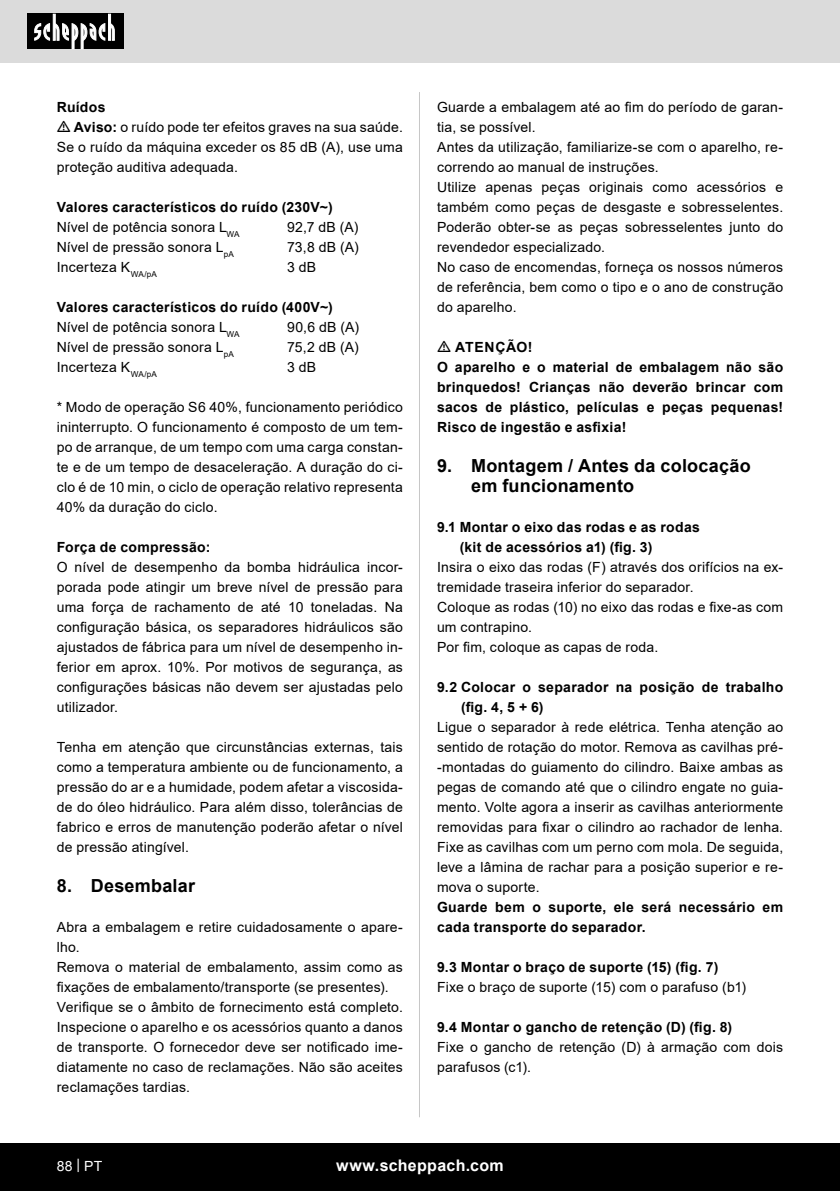
<style>
.page{position:relative;width:840px;height:1191px;background:#fff}
.page>*{position:absolute;margin:0;border:0;box-sizing:border-box;transform-origin:0 0}
.t1{font:700 18px/20px "Arial";letter-spacing:.015em;color:#000}
.t2{font:700 16px "Arial";letter-spacing:.02em;color:#fff}
.Basiseinstellung{font:14px/20px "Arial";letter-spacing:.015em;color:#000;text-align:justify}
.Grundtext_Bold{font:700 14px/20px "Arial";letter-spacing:.025em;color:#000;text-align:justify}
.Grundtext_TT{font:14px/20px "Arial";letter-spacing:.015em;color:#000}
.Grundtext_TT-2{font:700 14px/20px "Arial";letter-spacing:.025em;color:#000}
.Basiseinstellung-2{font:700 14px "Arial";letter-spacing:.025em;color:#000}
.Grundtext_TT-3{font:700 14px "Arial";letter-spacing:.045em;color:#000}
.t3{font:14px "Arial";color:#fff}
.s1{font-weight:700}
</style>
<div class="page">
<div style="left:0;top:0;width:839px;height:63px;background:#dbdbdb"></div>
<div style="left:0;top:1143px;width:839px;height:48px;background:#000"></div>
<div style="left:27px;top:14px;width:96px;height:35px;background:#000"></div>
<svg style="left:34px;top:14px;width:81px;height:35px"></svg>
<hr style="left:419px;top:92px;width:1px;height:1025px;background:#c7c7c7">
<p class="Grundtext_Bold" style="left:57px;top:97px;width:50px">Ruídos</p>
<p class="Basiseinstellung" style="left:57px;top:117px;width:347px;text-indent:17px"><span class="s1">Aviso:</span> o ruído pode ter efeitos graves na sua saúde.<br>Se o ruído da máquina exceder os 85 dB (A), use uma proteção auditiva adequada.</p>
<p class="Grundtext_Bold" style="left:57px;top:197px;width:277px">Valores característicos do ruído (230V~)</p>
<p class="Basiseinstellung" style="left:57px;top:217px;width:184px">Nível de potência sonora L<sub>WA</sub></p>
<p class="Basiseinstellung" style="left:287px;top:217px;width:73px">92,7 dB (A)</p>
<p class="Basiseinstellung" style="left:57px;top:237px;width:179px">Nível de pressão sonora L<sub>pA</sub></p>
<p class="Basiseinstellung" style="left:287px;top:237px;width:73px">73,8 dB (A)</p>
<p class="Basiseinstellung" style="left:57px;top:257px;width:102px">Incerteza K<sub>WA/pA</sub></p>
<p class="Basiseinstellung" style="left:287px;top:257px;width:31px">3 dB</p>
<p class="Grundtext_Bold" style="left:57px;top:297px;width:277px">Valores característicos do ruído (400V~)</p>
<p class="Basiseinstellung" style="left:57px;top:317px;width:184px">Nível de potência sonora L<sub>WA</sub></p>
<p class="Basiseinstellung" style="left:287px;top:317px;width:73px">90,6 dB (A)</p>
<p class="Basiseinstellung" style="left:57px;top:337px;width:179px">Nível de pressão sonora L<sub>pA</sub></p>
<p class="Basiseinstellung" style="left:287px;top:337px;width:73px">75,2 dB (A)</p>
<p class="Basiseinstellung" style="left:57px;top:357px;width:102px">Incerteza K<sub>WA/pA</sub></p>
<p class="Basiseinstellung" style="left:287px;top:357px;width:31px">3 dB</p>
<p class="Basiseinstellung" style="left:57px;top:397px;width:347px">* Modo de operação S6 40%, funcionamento periódico ininterrupto. O funcionamento é composto de um tem&shy;po de arranque, de um tempo com uma carga constan&shy;te e de um tempo de desaceleração. A duração do ci&shy;clo é de 10 min, o ciclo de operação relativo representa 40% da duração do ciclo.</p>
<p class="Basiseinstellung-2" style="left:57px;top:537px;width:155px">Força de compressão:</p>
<p class="Basiseinstellung" style="left:57px;top:557px;width:347px">O nível de desempenho da bomba hidráulica incor&shy;porada pode atingir um breve nível de pressão para uma força de rachamento de até 10 toneladas. Na configuração básica, os separadores hidráulicos são ajustados de fábrica para um nível de desempenho in&shy;ferior em aprox. 10%. Por motivos de segurança, as configurações básicas não devem ser ajustadas pelo utilizador.</p>
<p class="Basiseinstellung" style="left:57px;top:737px;width:347px">Tenha em atenção que circunstâncias externas, tais como a temperatura ambiente ou de funcionamento, a pressão do ar e a humidade, podem afetar a viscosida&shy;de do óleo hidráulico. Para além disso, tolerâncias de fabrico e erros de manutenção poderão afetar o nível de pressão atingível.</p>
<p class="t1" style="left:57px;top:876px;width:140px">8. Desembalar</p>
<p class="Basiseinstellung" style="left:57px;top:917px;width:347px">Abra a embalagem e retire cuidadosamente o apare&shy;lho.</p>
<p class="Basiseinstellung" style="left:57px;top:957px;width:347px">Remova o material de embalamento, assim como as fixações de embalamento/transporte (se presentes).</p>
<p class="Basiseinstellung" style="left:57px;top:997px;width:347px">Verifique se o âmbito de fornecimento está completo.<br>Inspecione o aparelho e os acessórios quanto a danos de transporte. O fornecedor deve ser notificado ime&shy;diatamente no caso de reclamações. Não são aceites reclamações tardias.</p>
<p class="Basiseinstellung" style="left:437px;top:97px;width:347px">Guarde a embalagem até ao fim do período de garan&shy;tia, se possível.</p>
<p class="Basiseinstellung" style="left:437px;top:137px;width:347px">Antes da utilização, familiarize-se com o aparelho, re&shy;correndo ao manual de instruções.</p>
<p class="Basiseinstellung" style="left:437px;top:177px;width:347px">Utilize apenas peças originais como acessórios e também como peças de desgaste e sobresselentes.<br>Poderão obter-se as peças sobresselentes junto do revendedor especializado.</p>
<p class="Basiseinstellung" style="left:437px;top:257px;width:347px">No caso de encomendas, forneça os nossos números de referência, bem como o tipo e o ano de construção do aparelho.</p>
<p class="Grundtext_TT-3" style="left:455px;top:337px;width:79px">ATENÇÃO!</p>
<p class="Grundtext_Bold" style="left:437px;top:357px;width:347px">O aparelho e o material de embalagem não são brinquedos! Crianças não deverão brincar com sacos de plástico, películas e peças pequenas!<br>Risco de ingestão e asfixia!</p>
<p class="t1" style="left:471px;top:456px;width:281px;text-indent:-34px">9. Montagem / Antes da colocação em funcionamento</p>
<p class="Grundtext_TT-2" style="left:459px;top:517px;width:242px;text-indent:-23px">9.1 Montar o eixo das rodas e as rodas (kit de acessórios a1) (fig. 3)</p>
<p class="Grundtext_TT" style="left:437px;top:557px;width:347px">Insira o eixo das rodas (F) através dos orifícios na ex&shy;tremidade traseira inferior do separador.</p>
<p class="Grundtext_TT" style="left:437px;top:597px;width:347px">Coloque as rodas (10) no eixo das rodas e fixe-as com um contrapino.</p>
<p class="Grundtext_TT" style="left:437px;top:637px;width:223px">Por fim, coloque as capas de roda.</p>
<p class="Grundtext_TT-2" style="left:461px;top:677px;width:323px;text-indent:-24px">9.2 Colocar o separador na posição de trabalho (fig. 4, 5 + 6)</p>
<p class="Basiseinstellung" style="left:437px;top:717px;width:347px">Ligue o separador à rede elétrica. Tenha atenção ao sentido de rotação do motor. Remova as cavilhas pré--montadas do guiamento do cilindro. Baixe ambas as pegas de comando até que o cilindro engate no guia&shy;mento. Volte agora a inserir as cavilhas anteriormente removidas para fixar o cilindro ao rachador de lenha.<br>Fixe as cavilhas com um perno com mola. De seguida, leve a lâmina de rachar para a posição superior e re&shy;mova o suporte.</p>
<p class="Grundtext_Bold" style="left:437px;top:897px;width:347px">Guarde bem o suporte, ele será necessário em cada transporte do separador.</p>
<p class="Grundtext_Bold" style="left:437px;top:957px;width:283px">9.3 Montar o braço de suporte (15) (fig. 7)</p>
<p class="Basiseinstellung" style="left:437px;top:977px;width:310px">Fixe o braço de suporte (15) com o parafuso (b1)</p>
<p class="Grundtext_Bold" style="left:437px;top:1017px;width:296px">9.4 Montar o gancho de retenção (D) (fig. 8)</p>
<p class="Basiseinstellung" style="left:437px;top:1037px;width:347px">Fixe o gancho de retenção (D) à armação com dois parafusos (c1).</p>
<p class="t3" style="left:57px;top:1156px;width:47px">88 | PT</p>
<p class="t2" style="left:336px;top:1154px;width:169px">www.scheppach.com</p>
</div>
